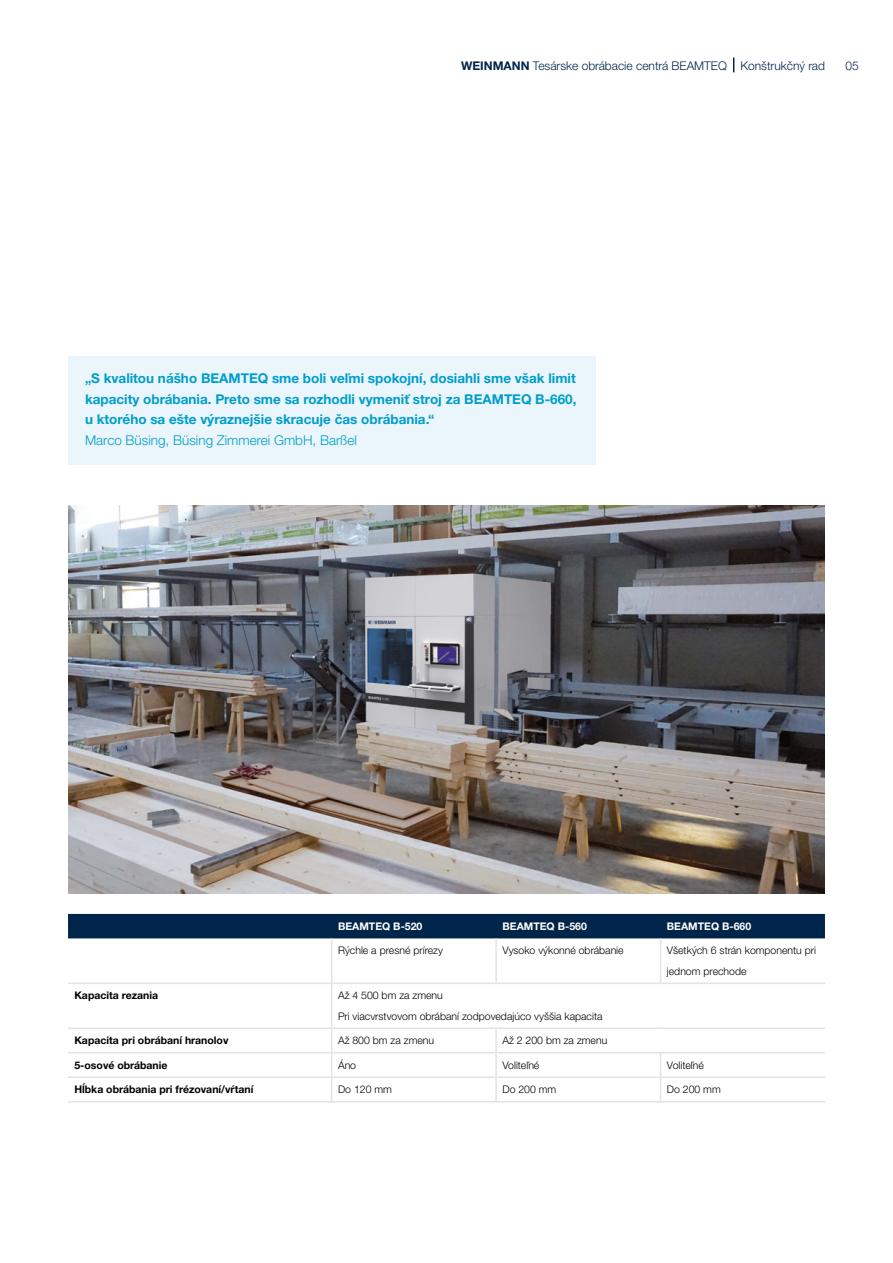
<style>
.page{position:relative;width:893px;height:1263px;background:#fff}
.page>*{position:absolute;margin:0;border:0;box-sizing:border-box;transform-origin:0 0}
.Text_9pt_13_6_light{font:700 13.5px/20.4px "Helvetica Neue LTW1 G";color:#009dcc;text-align:justify}
.Text_9pt_13_6_light-2{font:300 13.5px "Helvetica Neue LTW1 G";color:#009dcc}
._01_Musterseiten_Rub{font:300 12px "Helvetica Neue LTW1 G";color:#00254b}
.Tabelle_7Pt_light_bl{font:300 10.5px/20.4px "Helvetica Neue LTW1 G";color:#000}
.Tabelle_7Pt_light_bl-2{font:700 10.5px "Helvetica Neue LTW1 G";color:#000}
.Tabelle_7Pt_light_wh{font:700 10.5px "Helvetica Neue LTW1 G";color:#fff}
.s1{font-weight:700}
</style>
<div class="page">
<img style="left:68px;top:506px;width:757px;height:387px">
<svg style="left:733px;top:58px;width:1px;height:14px"></svg>
<div style="left:68px;top:914px;width:757px;height:24px;background:#00254b"></div>
<hr style="left:331px;top:938px;width:1px;height:44px;background:#e3e3e3">
<hr style="left:495px;top:938px;width:2px;height:44px;background:#e3e3e3">
<hr style="left:660px;top:938px;width:1px;height:44px;background:#e3e3e3">
<hr style="left:68px;top:982px;width:264px;height:2px;background:#e3e3e3">
<hr style="left:331px;top:984px;width:1px;height:43px;background:#e3e3e3">
<hr style="left:332px;top:982px;width:164px;height:2px;background:#e3e3e3">
<hr style="left:496px;top:982px;width:164px;height:2px;background:#e3e3e3">
<hr style="left:660px;top:982px;width:165px;height:2px;background:#e3e3e3">
<hr style="left:68px;top:1027px;width:264px;height:2px;background:#e3e3e3">
<hr style="left:332px;top:1027px;width:164px;height:2px;background:#e3e3e3">
<hr style="left:495px;top:1029px;width:2px;height:23px;background:#e3e3e3">
<hr style="left:496px;top:1027px;width:164px;height:2px;background:#e3e3e3">
<hr style="left:660px;top:1027px;width:165px;height:2px;background:#e3e3e3">
<hr style="left:68px;top:1052px;width:264px;height:1px;background:#e3e3e3">
<hr style="left:68px;top:1076px;width:264px;height:2px;background:#e3e3e3">
<hr style="left:68px;top:1101px;width:264px;height:1px;background:#e3e3e3">
<svg style="left:331px;top:1029px;width:1px;height:72px"></svg>
<hr style="left:332px;top:1052px;width:164px;height:1px;background:#e3e3e3">
<hr style="left:332px;top:1076px;width:164px;height:2px;background:#e3e3e3">
<hr style="left:332px;top:1101px;width:164px;height:1px;background:#e3e3e3">
<hr style="left:495px;top:1053px;width:2px;height:23px;background:#e3e3e3">
<hr style="left:495px;top:1078px;width:2px;height:23px;background:#e3e3e3">
<hr style="left:496px;top:1052px;width:164px;height:1px;background:#e3e3e3">
<hr style="left:496px;top:1076px;width:164px;height:2px;background:#e3e3e3">
<hr style="left:496px;top:1101px;width:164px;height:1px;background:#e3e3e3">
<svg style="left:660px;top:1053px;width:1px;height:48px"></svg>
<hr style="left:660px;top:1052px;width:165px;height:1px;background:#e3e3e3">
<hr style="left:660px;top:1076px;width:165px;height:2px;background:#e3e3e3">
<hr style="left:660px;top:1101px;width:165px;height:1px;background:#e3e3e3">
<div style="left:68px;top:356px;width:527px;height:109px;background:#eaf6fc"></div>
<p class="_01_Musterseiten_Rub" style="left:461px;top:58px;width:365px"><span class="s1">WEINMANN</span> Tesárske obrábacie centrá BEAMTEQ Konštrukčný rad</p>
<p class="_01_Musterseiten_Rub" style="left:846px;top:58px;width:15px">05</p>
<p class="Text_9pt_13_6_light" style="left:85px;top:368px;width:493px">„S kvalitou nášho BEAMTEQ sme boli veľmi spokojní, dosiahli sme však limit kapacity obrábania. Preto sme sa rozhodli vymeniť stroj za BEAMTEQ B-660, u ktorého sa ešte výraznejšie skracuje čas obrábania.“</p>
<p class="Text_9pt_13_6_light-2" style="left:85px;top:432px;width:273px">Marco Büsing, Büsing Zimmerei GmbH, Barßel</p>
<p class="Tabelle_7Pt_light_wh" style="left:338px;top:920px;width:86px">BEAMTEQ B-520</p>
<p class="Tabelle_7Pt_light_wh" style="left:502px;top:920px;width:86px">BEAMTEQ B-560</p>
<p class="Tabelle_7Pt_light_wh" style="left:667px;top:920px;width:86px">BEAMTEQ B-660</p>
<p class="Tabelle_7Pt_light_bl" style="left:338px;top:940px;width:106px">Rýchle a presné prírezy</p>
<p class="Tabelle_7Pt_light_bl" style="left:502px;top:940px;width:123px">Vysoko výkonné obrábanie</p>
<p class="Tabelle_7Pt_light_bl" style="left:667px;top:940px;width:151px">Všetkých 6 strán komponentu pri jednom prechode</p>
<p class="Tabelle_7Pt_light_bl-2" style="left:74px;top:989px;width:85px">Kapacita rezania</p>
<p class="Tabelle_7Pt_light_bl" style="left:338px;top:985px;width:106px">Až 4 500 bm za zmenu</p>
<p class="Tabelle_7Pt_light_bl" style="left:338px;top:1006px;width:266px">Pri viacvrstvovom obrábaní zodpovedajúco vyššia kapacita</p>
<p class="Tabelle_7Pt_light_bl-2" style="left:74px;top:1034px;width:156px">Kapacita pri obrábaní hranolov</p>
<p class="Tabelle_7Pt_light_bl" style="left:338px;top:1030px;width:98px">Až 800 bm za zmenu</p>
<p class="Tabelle_7Pt_light_bl" style="left:502px;top:1030px;width:106px">Až 2 200 bm za zmenu</p>
<p class="Tabelle_7Pt_light_bl-2" style="left:74px;top:1058px;width:95px">5-osové obrábanie</p>
<p class="Tabelle_7Pt_light_bl" style="left:338px;top:1055px;width:20px">Áno</p>
<p class="Tabelle_7Pt_light_bl" style="left:502px;top:1055px;width:38px">Voliteľné</p>
<p class="Tabelle_7Pt_light_bl" style="left:667px;top:1055px;width:38px">Voliteľné</p>
<p class="Tabelle_7Pt_light_bl-2" style="left:74px;top:1083px;width:180px">Hĺbka obrábania pri frézovaní/vŕtaní</p>
<p class="Tabelle_7Pt_light_bl" style="left:338px;top:1079px;width:55px">Do 120 mm</p>
<p class="Tabelle_7Pt_light_bl" style="left:502px;top:1079px;width:55px">Do 200 mm</p>
<p class="Tabelle_7Pt_light_bl" style="left:667px;top:1079px;width:55px">Do 200 mm</p>
</div>
